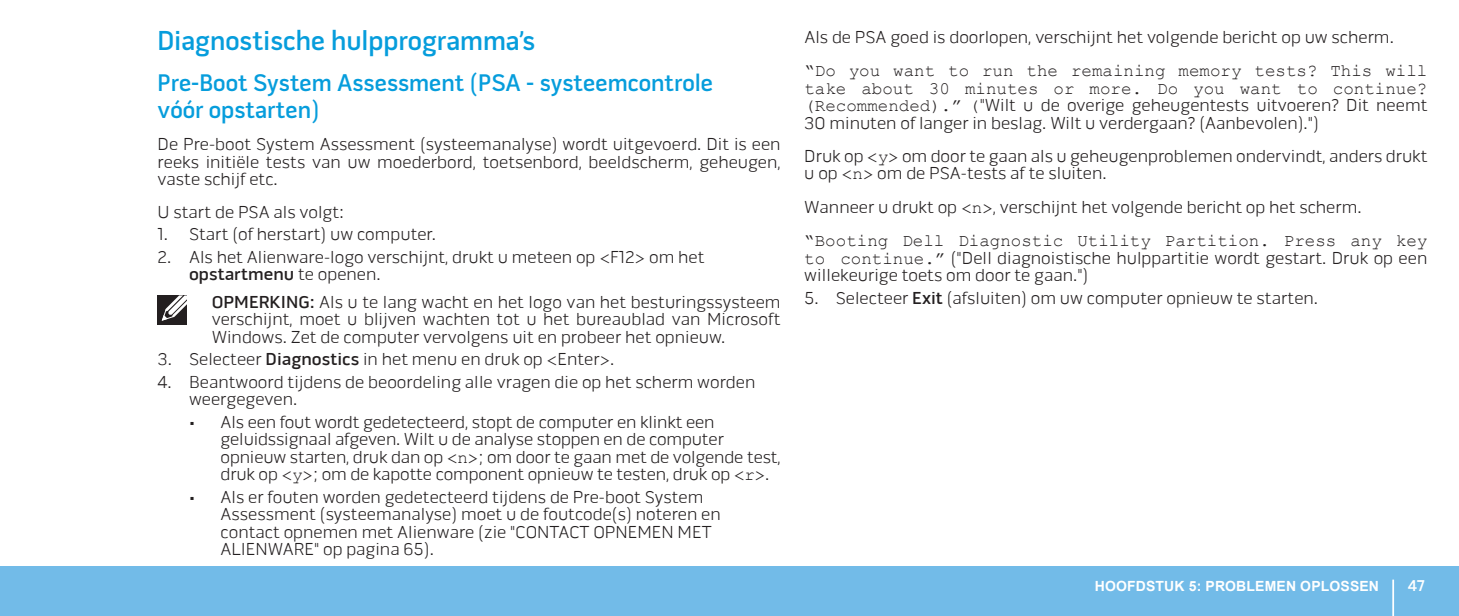
<style>
.page{position:relative;width:1459px;height:616px;background:#fff}
.page>*{position:absolute;margin:0;border:0;box-sizing:border-box;transform-origin:0 0}
.t1{font:600 28px "Pill Gothic 600 mg";color:#069ddc}
.t2{font:600 24.5px/26.2px "Pill Gothic 600 mg";color:#069ddc}
.t3{font:300 17.5px/17.5px "Pill Alt 600 mg";color:#231f20}
.t4{font:17.5px/17.5px "Courier New";color:#231f20}
.t5{font:500 15.75px "Pill Alt 600 mg";color:#fff}
.t6{font:700 14px "Arial";letter-spacing:.01em;color:#fff}
.s1{font-weight:500}
.s2{font-family:"Courier New";font-weight:400}
</style>
<div class="page">
<div style="left:0;top:566px;width:1458px;height:49px;background:#72bbe8"></div>
<hr style="left:1392px;top:579px;width:2px;height:36px;background:#fff">
<div style="left:158px;top:295px;width:29px;height:30px;background:#231f20"></div>
<svg style="left:161px;top:295px;width:26px;height:26px"></svg>
<h1 class="t1" style="left:158px;top:29px;width:379px">Diagnostische hulpprogramma’s</h1>
<h2 class="t2" style="left:158px;top:72px;width:557px">Pre-Boot System Assessment (PSA - systeemcontrole vóór opstarten)</h2>
<p class="t3" style="left:158px;top:135px;width:624px;text-align:justify">De Pre-boot System Assessment (systeemanalyse) wordt uitgevoerd. Dit is een reeks initiële tests van uw moederbord, toetsenbord, beeldscherm, geheugen, vaste schijf etc.</p>
<p class="t3" style="left:158px;top:203px;width:188px">U start de PSA als volgt:</p>
<p class="t3" style="left:158px;top:225px;width:280px">1. Start (of herstart) uw computer.</p>
<p class="t3" style="left:189px;top:248px;width:517px;text-indent:-32px">2. Als het Alienware-logo verschijnt, drukt u meteen op &lt;F12&gt; om het <span class="s1">opstartmenu</span> te openen.</p>
<p class="t3" style="left:212px;top:293px;width:570px;text-align:justify"><span class="s1">OPMERKING:</span> Als u te lang wacht en het logo van het besturingssysteem verschijnt, moet u blijven wachten tot u het bureaublad van Microsoft Windows. Zet de computer vervolgens uit en probeer het opnieuw.</p>
<p class="t3" style="left:158px;top:350px;width:458px">3. Selecteer <span class="s1">Diagnostics</span> in het menu en druk op &lt;Enter&gt;.</p>
<p class="t3" style="left:189px;top:373px;width:568px;text-indent:-32px">4. Beantwoord tijdens de beoordeling alle vragen die op het scherm worden weergegeven.</p>
<p class="t3" style="left:220px;top:412px;width:561px;text-indent:-32px">• Als een fout wordt gedetecteerd, stopt de computer en klinkt een geluidssignaal afgeven. Wilt u de analyse stoppen en de computer opnieuw starten, druk dan op &lt;<span class="s2">n</span>&gt;; om door te gaan met de volgende test, druk op &lt;<span class="s2">y</span>&gt;; om de kapotte component opnieuw te testen, druk op &lt;<span class="s2">r</span>&gt;.</p>
<p class="t3" style="left:220px;top:487px;width:502px;text-indent:-32px">• Als er fouten worden gedetecteerd tijdens de Pre-boot System Assessment (systeemanalyse) moet u de foutcode(s) noteren en contact opnemen met Alienware (zie "CONTACT OPNEMEN MET ALIENWARE" op pagina 65).</p>
<p class="t3" style="left:804px;top:28px;width:591px">Als de PSA goed is doorlopen, verschijnt het volgende bericht op uw scherm.</p>
<p class="t4" style="left:804px;top:61px;width:624px">“Do you want to run the remaining memory tests? This will take about 30 minutes or more. Do you want to continue?</p>
<p class="t3" style="left:804px;top:96px;width:624px"><span class="s2">(Recommended).” (</span>"Wilt u de overige geheugentests uitvoeren? d it neemt<br>30 minuten of langer in beslag. Wilt u verdergaan? (Aanbevolen).")</p>
<p class="t3" style="left:804px;top:147px;width:624px">Druk op &lt;<span class="s2">y</span>&gt; om door te gaan als u geheugenproblemen ondervindt, anders drukt u op &lt;<span class="s2">n</span>&gt; om de PSA-tests af te sluiten.</p>
<p class="t3" style="left:804px;top:198px;width:559px">Wanneer u drukt op &lt;<span class="s2">n</span>&gt;, verschijnt het volgende bericht op het scherm.</p>
<p class="t4" style="left:804px;top:231px;width:624px">“Booting Dell Diagnostic Utility Partition. Press any key</p>
<p class="t3" style="left:804px;top:249px;width:624px"><span class="s2">to continue.”</span> ("Dell diagnoistische hulppartitie wordt gestart. Druk op een willekeurige toets om door te gaan.")</p>
<p class="t3" style="left:804px;top:289px;width:515px">5. Selecteer <span class="s1">Exit</span> (afsluiten) om uw computer opnieuw te starten.</p>
<p class="t6" style="left:1094px;top:576px;width:12px">HOO</p>
<p class="t6" style="left:1127px;top:576px;width:251px">FDSTUK 5: PROBLEMEN OPLOSSEN</p>
<p class="t5" style="left:1407px;top:576px;width:18px">47</p>
</div>
